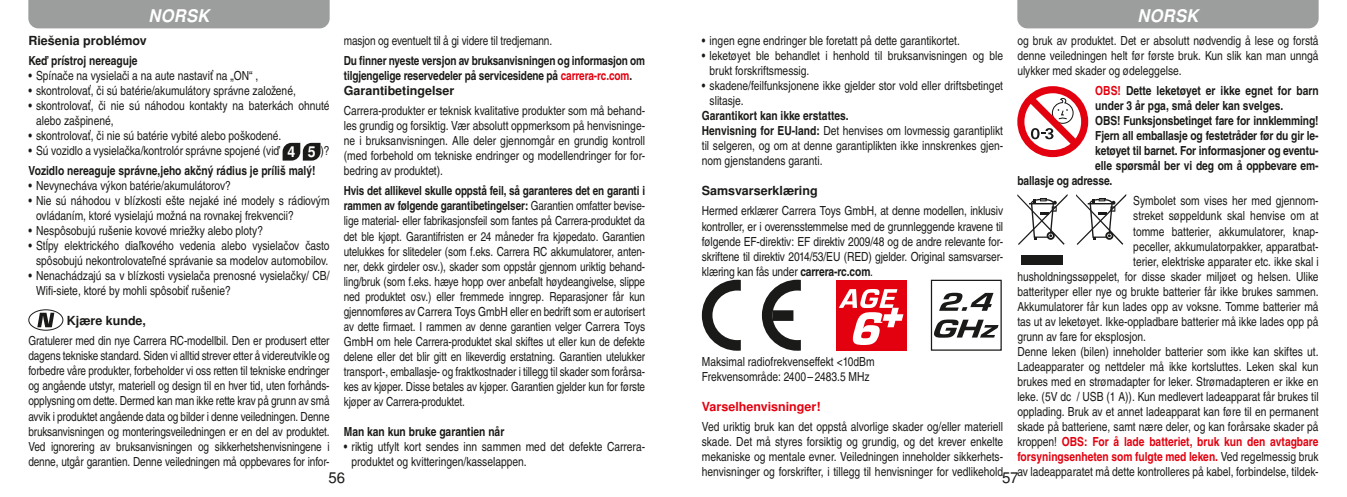
<style>
.page{position:relative;width:1347px;height:497px;background:#fff}
.page>*{position:absolute;margin:0;border:0;box-sizing:border-box;transform-origin:0 0}
.t1{font:italic 700 17.5px "Nimbus San LOT";letter-spacing:.02em;color:#fff;scale:.94 1}
.t2{font:15px "Nimbus San LOT";color:#1a1a18}
.t3{font:12.5px/15px "Nimbus San LOT Reg Con";color:#1a1a18}
.t4{font:12.5px/15px "Nimbus San LOT Bol Con";letter-spacing:-.01em;color:#1a1a18}
.t5{font:12.5px/15px "Nimbus San LOT Bol Con";color:#e3000f}
.t6{font:700 12.5px "Nimbus San LOT";color:#1a1a18}
.t7{font:700 12.5px "Nimbus San LOT";color:#e3000f}
.s1{font-family:"Nimbus San LOT";font-weight:700;font-size:15px;color:#fff}
.s2{color:#e3000f}
.s3{font-family:"Nimbus San LOT Reg Con";color:#1a1a18}
.s4{font-family:"Nimbus San LOT Reg Con"}
.s5{font-family:"Nimbus San LOT Bol Con"}
</style>
<div class="page">
<svg style="left:702px;top:279px;width:39px;height:71px"></svg>
<svg style="left:762px;top:279px;width:39px;height:71px"></svg>
<div style="left:835px;top:279px;width:71px;height:71px;background:#e3000f"></div>
<svg style="left:838px;top:289px;width:65px;height:55px"></svg>
<svg style="left:930px;top:279px;width:72px;height:72px"></svg>
<svg style="left:1017px;top:86px;width:71px;height:71px"></svg>
<div style="left:1021px;top:255px;width:41px;height:9px;background:#1a1a18"></div>
<svg style="left:1017px;top:194px;width:50px;height:51px"></svg>
<svg style="left:1076px;top:194px;width:50px;height:51px"></svg>
<svg style="left:282px;top:143px;width:38px;height:17px"></svg>
<svg style="left:29px;top:309px;width:34px;height:21px"></svg>
<div style="left:28px;top:309px;width:35px;height:21px;border:1px solid #1a1a18;border-radius:50%"></div>
<svg style="left:37px;top:312px;width:17px;height:15px"></svg>
<div style="left:28px;top:0;width:302px;height:28px;background:#9c9d9d"></div>
<div style="left:1017px;top:0;width:301px;height:28px;background:#9c9d9d"></div>
<h1 class="t1" style="left:149px;top:5px;width:66px">NORSK</h1>
<h1 class="t1" style="left:1137px;top:5px;width:66px">NORSK</h1>
<p class="t6" style="left:28px;top:33px;width:120px">Riešenia problémov</p>
<p class="t4" style="left:28px;top:53px;width:111px">Keď prístroj nereaguje</p>
<p class="t3" style="left:28px;top:68px;width:231px">• Spínače na vysielači a na aute nastaviť na „ON“ ,</p>
<p class="t3" style="left:28px;top:83px;width:269px">• skontrolovať, či sú batérie/akumulátory správne založené,</p>
<p class="t3" style="left:36px;top:98px;width:295px;text-indent:-8px">• skontrolovať, či nie sú náhodou kontakty na baterkách ohnuté alebo zašpinené,</p>
<p class="t3" style="left:28px;top:128px;width:254px">• skontrolovať, či nie sú batérie vybité alebo poškodené.</p>
<p class="t3" style="left:28px;top:143px;width:303px">• Sú vozidlo a vysielačka/kontrolór správne spojené (viď <span class="s1">4 5</span> )?</p>
<p class="t4" style="left:28px;top:163px;width:289px">Vozidlo nereaguje správne,jeho akčný rádius je príliš malý!</p>
<p class="t3" style="left:28px;top:178px;width:204px">• Nevynecháva výkon batérie/akumulátorov?</p>
<p class="t3" style="left:36px;top:193px;width:295px;text-indent:-8px">• Nie sú náhodou v blízkosti ešte nejaké iné modely s rádiovým ovládaním, ktoré vysielajú možná na rovnakej frekvencii?</p>
<p class="t3" style="left:28px;top:223px;width:236px">• Nespôsobujú rušenie kovové mriežky alebo ploty?</p>
<p class="t3" style="left:28px;top:238px;width:303px;text-align:center">• Stĺpy elektrického diaľkového vedenia alebo vysielačov často spôsobujú nekontrolovateľné správanie sa modelov automobilov.</p>
<p class="t3" style="left:36px;top:268px;width:295px;text-indent:-8px">• Nenachádzajú sa v blízkosti vysielača prenosné vysielačky/ CB/<br>Wifi-siete, ktoré by mohli spôsobiť rušenie?</p>
<p class="t6" style="left:67px;top:313px;width:81px">Kjære kunde,</p>
<p class="t3" style="left:28px;top:333px;width:303px;text-align:justify">Gratulerer med din nye Carrera RC-modellbil. Den er produsert etter dagens tekniske standard. Siden vi alltid strever etter å videreutvikle og forbedre våre produkter, forbeholder vi oss retten til tekniske endringer og angående utstyr, materiell og design til en hver tid, uten forhånds&shy;opplysning om dette. Dermed kan man ikke rette krav på grunn av små avvik i produktet angående data og bilder i denne veiledningen. Denne bruksanvisningen og monteringsveiledningen er en del av produktet.<br>Ved ignorering av bruksanvisningen og sikkerhetshenvisningene i denne, utgår garantien. Denne veiledningen må oppbevares for infor-</p>
<p class="t3" style="left:1017px;top:33px;width:303px;text-align:justify">og bruk av produktet. Det er absolutt nødvendig å lese og forstå denne veiledningen helt før første bruk. Kun slik kan man unngå ulykker med skader og ødeleggelse.</p>
<p class="t4" style="left:1095px;top:83px;width:225px"><span class="s2">OBS!</span> Dette leketøyet er ikke egnet for barn</p>
<p class="t4" style="left:1095px;top:98px;width:189px">under 3 år pga, små deler kan svelges.</p>
<p class="t4" style="left:1095px;top:113px;width:225px">OBS! Funksjonsbetinget fare for innklemming!</p>
<p class="t4" style="left:1095px;top:128px;width:225px">Fjern all emballasje og festetråder før du gir le-</p>
<p class="t4" style="left:1095px;top:143px;width:225px">ketøyet til barnet. For informasjoner og eventu-</p>
<p class="t4" style="left:1095px;top:158px;width:225px">elle spørsmål ber vi deg om å oppbevare em-</p>
<p class="t4" style="left:1017px;top:173px;width:97px">ballasje og adresse.</p>
<p class="t3" style="left:1133px;top:193px;width:187px">Symbolet som vises her med gjennom-</p>
<p class="t3" style="left:1133px;top:208px;width:187px">streket søppeldunk skal henvise om at</p>
<p class="t3" style="left:1133px;top:223px;width:187px">tomme batterier, akkumulatorer, knap-</p>
<p class="t3" style="left:1133px;top:238px;width:187px">peceller, akkumulatorpakker, apparatbat-</p>
<p class="t3" style="left:1133px;top:253px;width:187px">terier, elektriske apparater etc. ikke skal i</p>
<p class="t3" style="left:1017px;top:268px;width:303px">husholdningssøppelet, for disse skader miljøet og helsen. Ulike</p>
<p class="t3" style="left:1017px;top:283px;width:303px">batterityper eller nye og brukte batterier får ikke brukes sammen.</p>
<p class="t3" style="left:1017px;top:298px;width:303px">Akkumulatorer får kun lades opp av voksne. Tomme batterier må</p>
<p class="t3" style="left:1017px;top:313px;width:303px">tas ut av leketøyet. Ikke-oppladbare batterier må ikke lades opp på</p>
<p class="t3" style="left:1017px;top:328px;width:130px">grunn av fare for eksplosjon.</p>
<p class="t3" style="left:1017px;top:343px;width:303px">Denne leken (bilen) inneholder batterier som ikke kan skiftes ut.</p>
<p class="t3" style="left:1017px;top:358px;width:303px">Ladeapparater og nettdeler må ikke kortsluttes. Leken skal kun</p>
<p class="t3" style="left:1017px;top:373px;width:303px">brukes med en strømadapter for leker. Strømadapteren er ikke en</p>
<p class="t3" style="left:1017px;top:388px;width:303px">leke. (5V dc / USB (1 A)). Kun medlevert ladeapparat får brukes til</p>
<p class="t3" style="left:1017px;top:403px;width:303px">opplading. Bruk av et annet ladeapparat kan føre til en permanent</p>
<p class="t3" style="left:1017px;top:418px;width:303px">skade på batteriene, samt nære deler, og kan forårsake skader på</p>
<p class="t5" style="left:1017px;top:433px;width:303px"><span class="s3">kroppen!</span> OBS: For å lade batteriet, bruk kun den avtagbare forsyningsenheten som fulgte med leken. <span class="s3">Ved regelmessig bruk</span></p>
<p class="t3" style="left:1017px;top:463px;width:303px">av ladeapparatet må dette kontrolleres på kabel, forbindelse, tildek-</p>
<p class="t3" style="left:344px;top:33px;width:210px">masjon og eventuelt til å gi videre til tredjemann.</p>
<p class="t4" style="left:344px;top:53px;width:303px">Du finner nyeste versjon av bruksanvisningen og informasjon om tilgjengelige reservedeler på servicesidene på <span class="s2">carrera-rc.com</span>.</p>
<p class="t6" style="left:344px;top:83px;width:112px">Garantibetingelser</p>
<p class="t3" style="left:344px;top:103px;width:303px;text-align:justify">Carrera-produkter er teknisk kvalitative produkter som må behand&shy;les grundig og forsiktig. Vær absolutt oppmerksom på henvisninge&shy;ne i bruksanvisningen. Alle deler gjennomgår en grundig kontroll (med forbehold om tekniske endringer og modellendringer for for&shy;bedring av produktet).</p>
<p class="t4" style="left:344px;top:183px;width:303px">Hvis det allikevel skulle oppstå feil, så garanteres det en garanti i rammen av følgende garantibetingelser: <span class="s4">Garantien omfatter bevise-</span></p>
<p class="t3" style="left:344px;top:213px;width:303px;text-align:justify">lige material- eller fabrikasjonsfeil som fantes på Carrera-produktet da det ble kjøpt. Garantifristen er 24 måneder fra kjøpedato. Garantien utelukkes for slitedeler (som f.eks. Carrera RC akkumulatorer, anten&shy;ner, dekk girdeler osv.), skader som oppstår gjennom uriktig behand&shy;ling/bruk (som f.eks. hæye hopp over anbefalt høydeangivelse, slippe ned produktet osv.) eller fremmede inngrep. Reparasjoner får kun gjennomføres av Carrera Toys GmbH eller en bedrift som er autorisert av dette firmaet. I rammen av denne garantien velger Carrera Toys GmbH om hele Carrera-produktet skal skiftes ut eller kun de defekte delene eller det blir gitt en likeverdig erstatning. Garantien utelukker transport-, emballasje- og fraktkostnader i tillegg til skader som forårsa&shy;kes av kjøper. Disse betales av kjøper. Garantien gjelder kun for første kjøper av Carrera-produktet.</p>
<p class="t4" style="left:344px;top:423px;width:162px">Man kan kun bruke garantien når</p>
<p class="t3" style="left:351px;top:438px;width:295px;text-indent:-8px">• riktig utfylt kort sendes inn sammen med det defekte Carrera&shy;produktet og kvitteringen/kasselappen.</p>
<p class="t2" style="left:328px;top:468px;width:18px">56</p>
<p class="t2" style="left:1002px;top:468px;width:18px">57</p>
<p class="t3" style="left:702px;top:33px;width:259px">• ingen egne endringer ble foretatt på dette garantikortet.</p>
<p class="t3" style="left:709px;top:48px;width:295px;text-indent:-8px">• leketøyet ble behandlet i henhold til bruksanvisningen og ble brukt forskriftsmessig.</p>
<p class="t3" style="left:709px;top:78px;width:295px;text-indent:-8px">• skadene/feilfunksjonene ikke gjelder stor vold eller driftsbetinget slitasje.</p>
<p class="t4" style="left:702px;top:108px;width:148px">Garantikort kan ikke erstattes.</p>
<p class="t3" style="left:702px;top:123px;width:303px;text-align:justify"><span class="s5">Henvisning for EU-land:</span> Det henvises om lovmessig garantiplikt til selgeren, og om at denne garantiplikten ikke innskrenkes gjen&shy;nom gjenstandens garanti.</p>
<p class="t6" style="left:702px;top:183px;width:117px">Samsvarserklæring</p>
<p class="t3" style="left:702px;top:203px;width:303px;text-align:justify">Hermed erklærer Carrera Toys GmbH, at denne modellen, inklusiv kontroller, er i overensstemmelse med de grunnleggende kravene til følgende EF-direktiv: EF direktiv 2009/48 og de andre relevante for&shy;skriftene til direktiv 2014/53/EU (RED) gjelder. Original samsvarser&shy;klæring kan fås under <span class="s5">carrera-rc.com</span>.</p>
<p class="t3" style="left:702px;top:353px;width:174px">Maksimal radiofrekvenseffekt &lt;10dBm<br>Frekvensområde: 2400 – 2483.5 MHz</p>
<p class="t7" style="left:702px;top:398px;width:120px">Varselhenvisninger!</p>
<p class="t3" style="left:702px;top:418px;width:303px;text-align:justify">Ved uriktig bruk kan det oppstå alvorlige skader og/eller materiell skade. Det må styres forsiktig og grundig, og det krever enkelte mekaniske og mentale evner. Veiledningen inneholder sikkerhets&shy;henvisninger og forskrifter, i tillegg til henvisninger for vedlikehold</p>
</div>
